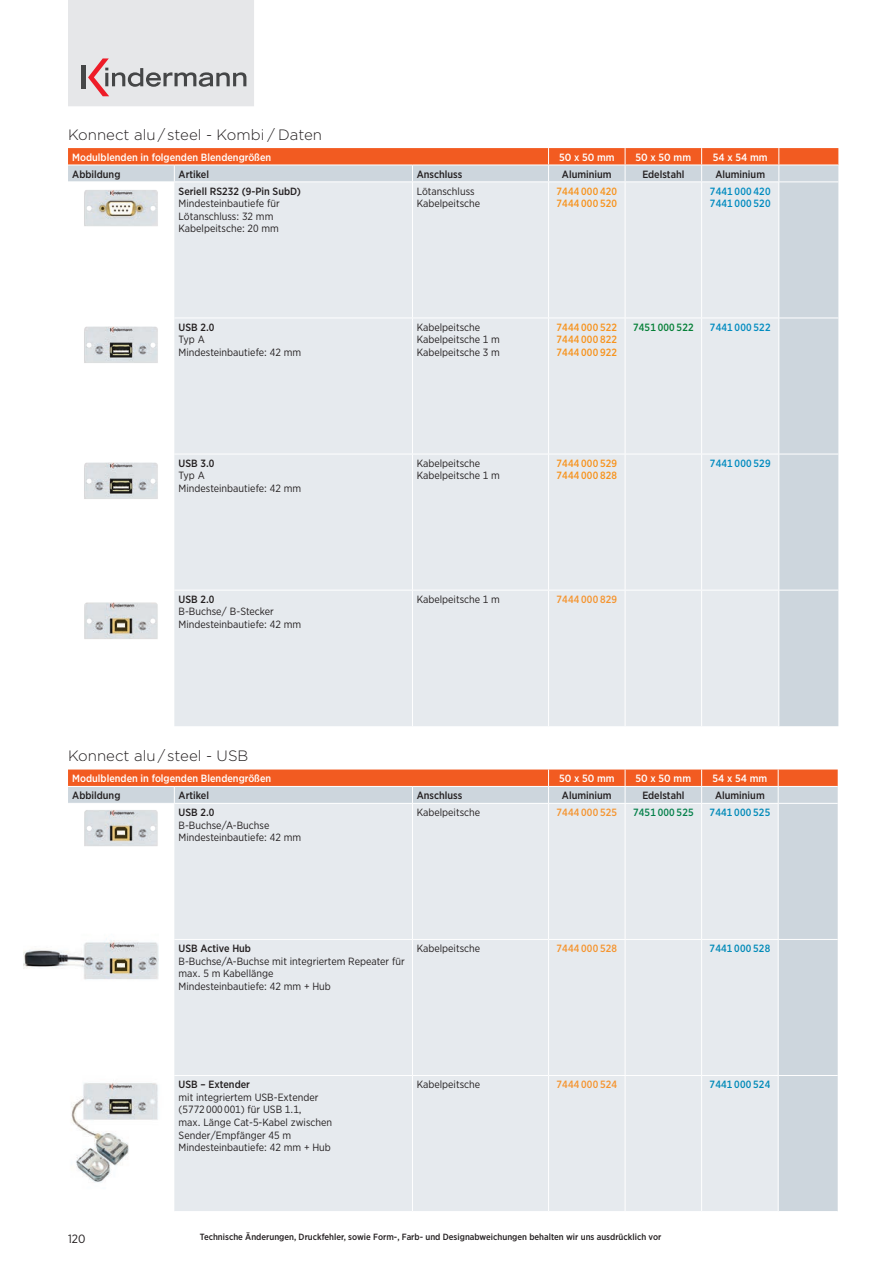
<style>
.page{position:relative;width:893px;height:1263px;background:#fff}
.page>*{position:absolute;margin:0;border:0;box-sizing:border-box;transform-origin:0 0}
.t1{font:300 15px "Gotham";color:#231f20}
.t2{font:12px "Gotham Narrow";color:#231f20}
.t3{font:10.5px/12.6px "Gotham Narrow";color:#231f20}
.t4{font:500 10.5px "Gotham Narrow";color:#231f20}
.t5{font:500 10.5px "Gotham Narrow";color:#fff}
.t6{font:500 10.5px/12.6px "Gotham Narrow";letter-spacing:.02em;color:#f7931d}
.t7{font:500 10.5px/12.6px "Gotham Narrow";letter-spacing:.02em;color:#008bc0}
.t8{font:500 10.5px "Gotham Narrow";letter-spacing:.02em;color:#f5942e}
.t9{font:500 10.5px "Gotham Narrow";letter-spacing:.02em;color:#008ab8}
.t10{font:500 10.5px "Gotham Narrow";letter-spacing:.02em;color:#058037}
.t11{font:500 10.5px "Gotham Narrow";letter-spacing:.02em;color:#05814b}
.t12{font:500 9px "Gotham Narrow";color:#231f20}
</style>
<div class="page">
<svg style="left:68px;top:0;width:186px;height:106px;background:#dddbdd"></svg>
<div style="left:779px;top:182px;width:59px;height:544px;background:#cdd6dd"></div>
<div style="left:174px;top:182px;width:604px;height:544px;background:#e6eaee"></div>
<hr style="left:412px;top:182px;width:1px;height:136px;background:#fff">
<hr style="left:625px;top:182px;width:1px;height:136px;background:#fff">
<hr style="left:701px;top:182px;width:1px;height:136px;background:#fff">
<hr style="left:174px;top:318px;width:238px;height:1px;background:#fff">
<hr style="left:412px;top:318px;width:137px;height:1px;background:#fff">
<hr style="left:412px;top:318px;width:1px;height:136px;background:#fff">
<hr style="left:549px;top:318px;width:76px;height:1px;background:#fff">
<hr style="left:625px;top:318px;width:77px;height:1px;background:#fff">
<hr style="left:625px;top:318px;width:1px;height:136px;background:#fff">
<hr style="left:702px;top:318px;width:77px;height:1px;background:#fff">
<hr style="left:701px;top:318px;width:1px;height:136px;background:#fff">
<hr style="left:174px;top:454px;width:238px;height:1px;background:#fff">
<hr style="left:412px;top:454px;width:137px;height:1px;background:#fff">
<hr style="left:412px;top:454px;width:1px;height:136px;background:#fff">
<hr style="left:549px;top:454px;width:76px;height:1px;background:#fff">
<hr style="left:625px;top:454px;width:77px;height:1px;background:#fff">
<hr style="left:625px;top:454px;width:1px;height:136px;background:#fff">
<hr style="left:702px;top:454px;width:77px;height:1px;background:#fff">
<hr style="left:701px;top:454px;width:1px;height:136px;background:#fff">
<hr style="left:174px;top:590px;width:238px;height:1px;background:#fff">
<hr style="left:412px;top:590px;width:137px;height:1px;background:#fff">
<hr style="left:412px;top:590px;width:1px;height:136px;background:#fff">
<hr style="left:549px;top:590px;width:76px;height:1px;background:#fff">
<hr style="left:625px;top:590px;width:77px;height:1px;background:#fff">
<hr style="left:625px;top:590px;width:1px;height:136px;background:#fff">
<hr style="left:702px;top:590px;width:77px;height:1px;background:#fff">
<hr style="left:701px;top:590px;width:1px;height:136px;background:#fff">
<svg style="left:68px;top:148px;width:770px;height:33px;background:#e19a80"></svg>
<hr style="left:625px;top:165px;width:77px;height:1px;background:#fff">
<hr style="left:702px;top:165px;width:77px;height:1px;background:#fff">
<hr style="left:779px;top:165px;width:59px;height:1px;background:#fff">
<hr style="left:548px;top:182px;width:1px;height:136px;background:#fff">
<hr style="left:548px;top:318px;width:1px;height:136px;background:#fff">
<hr style="left:548px;top:454px;width:1px;height:136px;background:#fff">
<hr style="left:548px;top:590px;width:1px;height:136px;background:#fff">
<hr style="left:779px;top:318px;width:59px;height:1px;background:#fff">
<hr style="left:779px;top:454px;width:59px;height:1px;background:#fff">
<hr style="left:779px;top:590px;width:59px;height:1px;background:#fff">
<img style="left:84px;top:190px;width:74px;height:36px">
<img style="left:84px;top:326px;width:74px;height:37px">
<img style="left:84px;top:462px;width:74px;height:37px">
<img style="left:84px;top:602px;width:74px;height:37px">
<svg style="left:71px;top:804px;width:767px;height:407px;fill:#cdd6dd"></svg>
<div style="left:174px;top:804px;width:604px;height:407px;background:#e6eaee"></div>
<hr style="left:412px;top:804px;width:1px;height:135px;background:#fff">
<hr style="left:625px;top:804px;width:1px;height:135px;background:#fff">
<hr style="left:701px;top:804px;width:1px;height:135px;background:#fff">
<hr style="left:174px;top:939px;width:238px;height:1px;background:#fff">
<hr style="left:412px;top:939px;width:137px;height:1px;background:#fff">
<hr style="left:412px;top:940px;width:1px;height:135px;background:#fff">
<hr style="left:549px;top:939px;width:76px;height:1px;background:#fff">
<hr style="left:625px;top:939px;width:77px;height:1px;background:#fff">
<hr style="left:625px;top:940px;width:1px;height:135px;background:#fff">
<hr style="left:702px;top:939px;width:76px;height:1px;background:#fff">
<hr style="left:701px;top:940px;width:1px;height:135px;background:#fff">
<hr style="left:174px;top:1075px;width:238px;height:1px;background:#fff">
<hr style="left:412px;top:1075px;width:137px;height:1px;background:#fff">
<hr style="left:412px;top:1076px;width:1px;height:135px;background:#fff">
<hr style="left:549px;top:1075px;width:76px;height:1px;background:#fff">
<hr style="left:625px;top:1075px;width:77px;height:1px;background:#fff">
<hr style="left:625px;top:1076px;width:1px;height:135px;background:#fff">
<hr style="left:702px;top:1075px;width:76px;height:1px;background:#fff">
<hr style="left:701px;top:1076px;width:1px;height:135px;background:#fff">
<svg style="left:68px;top:769px;width:770px;height:34px;background:#e19c83"></svg>
<hr style="left:625px;top:786px;width:77px;height:1px;background:#fff">
<hr style="left:702px;top:786px;width:76px;height:1px;background:#fff">
<hr style="left:778px;top:786px;width:60px;height:1px;background:#fff">
<hr style="left:548px;top:804px;width:1px;height:135px;background:#fff">
<hr style="left:548px;top:940px;width:1px;height:135px;background:#fff">
<hr style="left:548px;top:1076px;width:1px;height:135px;background:#fff">
<hr style="left:778px;top:939px;width:60px;height:1px;background:#fff">
<hr style="left:778px;top:1075px;width:60px;height:1px;background:#fff">
<hr style="left:778px;top:804px;width:1px;height:135px;background:#fff">
<hr style="left:778px;top:940px;width:1px;height:135px;background:#fff">
<hr style="left:778px;top:1076px;width:1px;height:135px;background:#fff">
<img style="left:72px;top:807px;width:98px;height:44px">
<img style="left:24px;top:911px;width:135px;height:135px">
<h1 class="t1" style="left:68px;top:125px;width:256px">Konnect alu / steel - Kombi / Daten</h1>
<p class="t5" style="left:72px;top:150px;width:200px">Modulblenden in folgenden Blendengrößen</p>
<p class="t5" style="left:559px;top:150px;width:57px">50 x 50 mm</p>
<p class="t5" style="left:636px;top:150px;width:57px">50 x 50 mm</p>
<p class="t5" style="left:713px;top:150px;width:56px">54 x 54 mm</p>
<p class="t4" style="left:72px;top:167px;width:50px">Abbildung</p>
<p class="t4" style="left:179px;top:167px;width:32px">Artikel</p>
<p class="t4" style="left:417px;top:167px;width:47px">Anschluss</p>
<p class="t4" style="left:562px;top:167px;width:51px">Aluminium</p>
<p class="t4" style="left:642px;top:167px;width:44px">Edelstahl</p>
<p class="t4" style="left:715px;top:167px;width:51px">Aluminium</p>
<p class="t4" style="left:179px;top:184px;width:124px">Seriell RS232 (9-Pin SubD)</p>
<p class="t3" style="left:179px;top:197px;width:103px">Mindesteinbautiefe für<br>Lötanschluss: 32 mm<br>Kabelpeitsche: 20 mm</p>
<p class="t3" style="left:417px;top:184px;width:65px">Lötanschluss<br>Kabelpeitsche</p>
<p class="t6" style="left:556px;top:184px;width:62px">7444 000 420<br>7444 000 520</p>
<p class="t7" style="left:710px;top:184px;width:62px">7441 000 420<br>7441 000 520</p>
<p class="t4" style="left:179px;top:320px;width:37px">USB 2.0</p>
<p class="t3" style="left:179px;top:333px;width:124px">Typ A<br>Mindesteinbautiefe: 42 mm</p>
<p class="t3" style="left:417px;top:320px;width:85px">Kabelpeitsche<br>Kabelpeitsche 1 m<br>Kabelpeitsche 3 m</p>
<p class="t6" style="left:556px;top:320px;width:62px;text-align:justify">7444 000 522<br>7444 000 822<br>7444 000 922</p>
<p class="t10" style="left:633px;top:320px;width:62px">7451 000 522</p>
<p class="t7" style="left:710px;top:320px;width:62px">7441 000 522</p>
<p class="t4" style="left:179px;top:456px;width:37px">USB 3.0</p>
<p class="t3" style="left:179px;top:469px;width:124px">Typ A<br>Mindesteinbautiefe: 42 mm</p>
<p class="t3" style="left:417px;top:456px;width:85px">Kabelpeitsche<br>Kabelpeitsche 1 m</p>
<p class="t6" style="left:556px;top:457px;width:62px">7444 000 529<br>7444 000 828</p>
<p class="t7" style="left:710px;top:457px;width:62px">7441 000 529</p>
<p class="t4" style="left:179px;top:592px;width:37px">USB 2.0</p>
<p class="t3" style="left:179px;top:605px;width:124px">B-Buchse/ B-Stecker<br>Mindesteinbautiefe: 42 mm</p>
<p class="t3" style="left:417px;top:593px;width:85px">Kabelpeitsche 1 m</p>
<p class="t8" style="left:556px;top:592px;width:62px">7444 000 829</p>
<h1 class="t1" style="left:68px;top:746px;width:182px">Konnect alu / steel - USB</h1>
<p class="t5" style="left:72px;top:772px;width:200px">Modulblenden in folgenden Blendengrößen</p>
<p class="t5" style="left:559px;top:772px;width:57px">50 x 50 mm</p>
<p class="t5" style="left:636px;top:772px;width:57px">50 x 50 mm</p>
<p class="t5" style="left:712px;top:772px;width:56px">54 x 54 mm</p>
<p class="t4" style="left:72px;top:789px;width:50px">Abbildung</p>
<p class="t4" style="left:179px;top:789px;width:32px">Artikel</p>
<p class="t4" style="left:417px;top:789px;width:47px">Anschluss</p>
<p class="t4" style="left:562px;top:789px;width:51px">Aluminium</p>
<p class="t4" style="left:642px;top:789px;width:44px">Edelstahl</p>
<p class="t4" style="left:715px;top:789px;width:51px">Aluminium</p>
<p class="t4" style="left:179px;top:806px;width:37px">USB 2.0</p>
<p class="t3" style="left:179px;top:818px;width:124px">B-Buchse/A-Buchse<br>Mindesteinbautiefe: 42 mm</p>
<p class="t3" style="left:417px;top:806px;width:65px">Kabelpeitsche</p>
<p class="t8" style="left:556px;top:806px;width:62px">7444 000 525</p>
<p class="t11" style="left:633px;top:806px;width:62px">7451 000 525</p>
<p class="t9" style="left:709px;top:806px;width:62px">7441 000 525</p>
<p class="t2" style="left:68px;top:1231px;width:19px">120</p>
<p class="t4" style="left:179px;top:942px;width:74px">USB Active Hub</p>
<p class="t3" style="left:179px;top:954px;width:228px">B-Buchse/A-Buchse mit integriertem Repeater für max. 5 m Kabellänge<br>Mindesteinbautiefe: 42 mm + Hub</p>
<p class="t3" style="left:417px;top:942px;width:65px">Kabelpeitsche</p>
<p class="t8" style="left:556px;top:942px;width:62px">7444 000 528</p>
<p class="t9" style="left:709px;top:942px;width:62px">7441 000 528</p>
<p class="t4" style="left:179px;top:1078px;width:73px">USB – Extender</p>
<p class="t3" style="left:179px;top:1090px;width:155px">mit integriertem USB-Extender (5772 000 001) für USB 1.1,<br>max. Länge Cat-5-Kabel zwischen<br>Sender/Empfänger 45 m<br>Mindesteinbautiefe: 42 mm + Hub</p>
<p class="t3" style="left:417px;top:1078px;width:65px">Kabelpeitsche</p>
<p class="t8" style="left:556px;top:1078px;width:62px">7444 000 524</p>
<p class="t9" style="left:709px;top:1078px;width:62px">7441 000 524</p>
<p class="t12" style="left:200px;top:1231px;width:463px">Technische Änderungen, Druckfehler, sowie Form-, Farb- und Designabweichungen behalten wir uns ausdrücklich vor</p>
</div>
